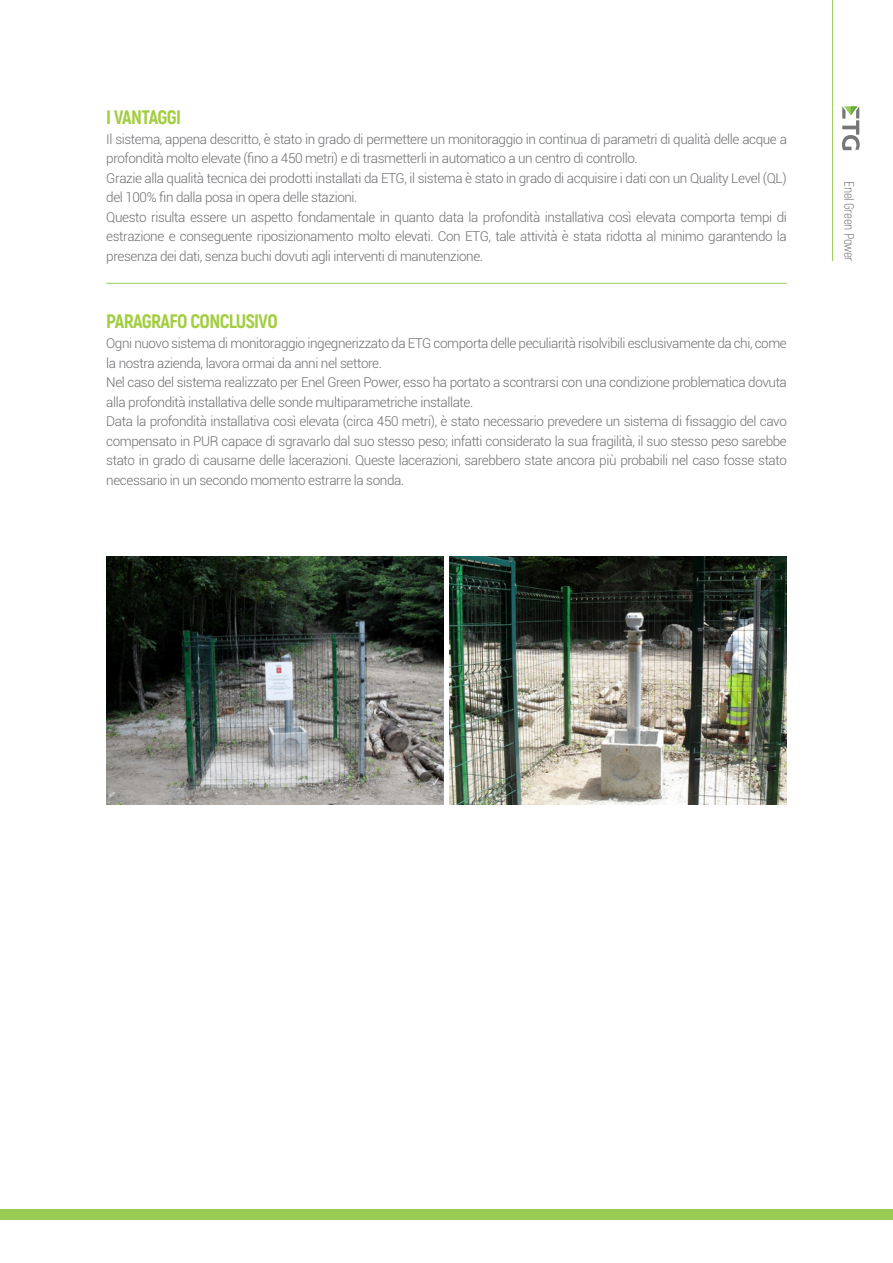
<style>
.page{position:relative;width:893px;height:1263px;background:#fff}
.page>*{position:absolute;margin:0;border:0;box-sizing:border-box;transform-origin:0 0}
.t1{font:800 19.5px "Akrobat";letter-spacing:-.03em;color:#a2cd41}
.t2{font:300 13.5px/19.5px "Roboto";letter-spacing:-.03em;color:#6c6d70}
.t3{font:300 13.5px "Akrobat";letter-spacing:-.03em;color:#6c6d70}
</style>
<div class="page">
<hr style="left:832px;top:0;width:1px;height:261px;background:#99cc54">
<svg style="left:842px;top:106px;width:18px;height:44px"></svg>
<div style="left:0;top:1209px;width:893px;height:11px;background:#99cc54"></div>
<hr style="left:106px;top:283px;width:681px;height:1px;background:#99cc54">
<img style="left:106px;top:556px;width:337px;height:249px">
<img style="left:450px;top:556px;width:337px;height:249px">
<p class="t1" style="left:106px;top:105px;width:76px">I VANTAGGI</p>
<p class="t2" style="left:106px;top:129px;width:682px">Il sistema, appena descritto, è stato in grado di permettere un monitoraggio in continua di parametri di qualità delle acque a profondità molto elevate (fino a 450 metri) e di trasmetterli in automatico a un centro di controllo.</p>
<p class="t2" style="left:106px;top:168px;width:682px">Grazie alla qualità tecnica dei prodotti installati da ETG, il sistema è stato in grado di acquisire i dati con un Quality Level (QL) del 100% fin dalla posa in opera delle stazioni.</p>
<p class="t2" style="left:106px;top:207px;width:682px;text-align:justify">Questo risulta essere un aspetto fondamentale in quanto data la profondità installativa così elevata comporta tempi di estrazione e conseguente riposizionamento molto elevati. Con ETG, tale attività è stata ridotta al minimo garantendo la presenza dei dati, senza buchi dovuti agli interventi di manutenzione.</p>
<p class="t1" style="left:106px;top:309px;width:173px">PARAGRAFO CONCLUSIVO</p>
<p class="t2" style="left:106px;top:333px;width:682px">Ogni nuovo sistema di monitoraggio ingegnerizzato da ETG comporta delle peculiarità risolvibili esclusivamente da chi, come la nostra azienda, lavora ormai da anni nel settore.</p>
<p class="t2" style="left:106px;top:372px;width:682px">Nel caso del sistema realizzato per Enel Green Power, esso ha portato a scontrarsi con una condizione problematica dovuta alla profondità installativa delle sonde multiparametriche installate.</p>
<p class="t2" style="left:106px;top:411px;width:682px;text-align:justify">Data la profondità installativa così elevata (circa 450 metri), è stato necessario prevedere un sistema di fissaggio del cavo compensato in PUR capace di sgravarlo dal suo stesso peso; infatti considerato la sua fragilità, il suo stesso peso sarebbe stato in grado di causarne delle lacerazioni. Queste lacerazioni, sarebbero state ancora più probabili nel caso fosse stato necessario in un secondo momento estrarre la sonda.</p>
<p class="t3" style="left:857px;top:181px;width:82px;rotate:90deg">Enel Green Power</p>
</div>
